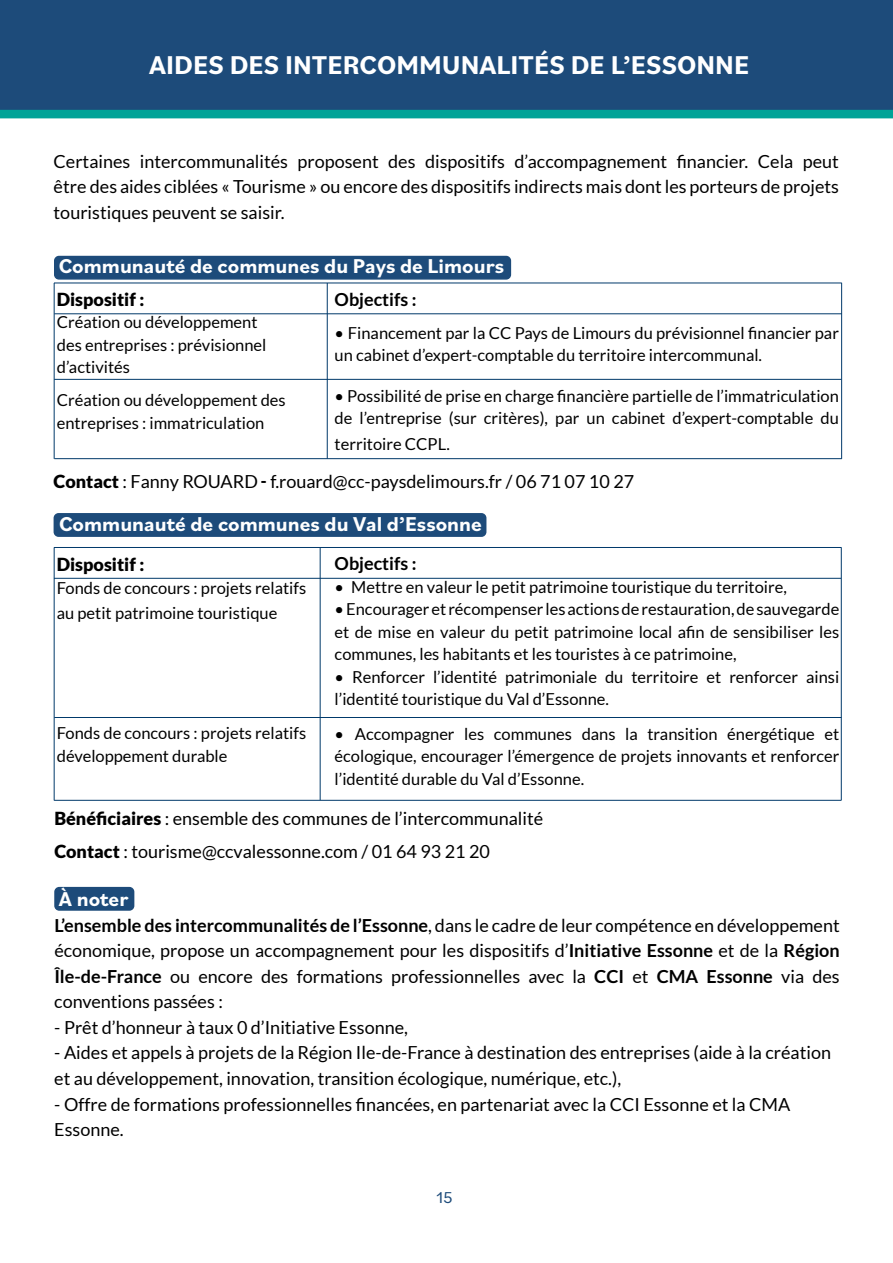
<style>
.page{position:relative;width:893px;height:1263px;background:#fff}
.page>*{position:absolute;margin:0;border:0;box-sizing:border-box;transform-origin:0 0}
.t1{font:700 27px "Bilo";color:#fff}
.t2{font:700 21px "Bilo";color:#fff}
.t3{font:18px/25.5px "Lato";color:#000;text-align:justify}
.t4{font:900 18px "Lato";color:#000}
.t5{font:700 18px "Lato";color:#000}
.t6{font:16.5px/22.5px "Lato";color:#000}
.t7{font:16.5px "Bilo";color:#1d4b7a}
.s1{font-weight:900}
.s2{font-family:"Stencil"}
.s3{font-weight:700}
</style>
<div class="page">
<div style="left:0;top:0;width:893px;height:110px;background:#1d4b7a"></div>
<div style="left:0;top:110px;width:893px;height:8px;background:#00a397"></div>
<div style="left:55px;top:257px;width:455px;height:22px;background:#1d4b7a;border-radius:4px"></div>
<div style="left:54px;top:256px;width:457px;height:24px;border:2px solid #1d4b7a;border-radius:4px"></div>
<hr style="left:54px;top:314px;width:788px;height:1px;background:#00396a">
<hr style="left:54px;top:379px;width:787px;height:1px;background:#00396a">
<hr style="left:54px;top:458px;width:788px;height:1px;background:#00396a">
<hr style="left:327px;top:283px;width:1px;height:176px;background:#00396a">
<hr style="left:54px;top:283px;width:788px;height:1px;background:#00396a">
<hr style="left:54px;top:578px;width:787px;height:1px;background:#00396a">
<hr style="left:54px;top:800px;width:787px;height:1px;background:#00396a">
<hr style="left:54px;top:717px;width:787px;height:1px;background:#00396a">
<hr style="left:320px;top:548px;width:1px;height:252px;background:#00396a">
<hr style="left:54px;top:547px;width:787px;height:1px;background:#00396a">
<div style="left:55px;top:888px;width:79px;height:22px;background:#1d4b7a;border-radius:4px"></div>
<div style="left:54px;top:887px;width:80px;height:24px;border:2px solid #1d4b7a;border-radius:4px"></div>
<hr style="left:54px;top:547px;width:1px;height:253px;background:#00396a">
<hr style="left:841px;top:547px;width:1px;height:253px;background:#00396a">
<hr style="left:841px;top:283px;width:1px;height:176px;background:#00396a">
<hr style="left:54px;top:283px;width:1px;height:176px;background:#00396a">
<div style="left:54px;top:514px;width:432px;height:22px;background:#1d4b7a;border-radius:4px"></div>
<div style="left:54px;top:513px;width:432px;height:24px;border:2px solid #1d4b7a;border-radius:4px"></div>
<h1 class="t1" style="left:149px;top:47px;width:602px">AIDES DES INTERCOMMUNALITÉS DE L’ESSONNE</h1>
<p class="t3" style="left:54px;top:148px;width:787px">Certaines intercommunalités proposent des dispositifs d’accompagnement financier. Cela peut être des aides ciblées « Tourisme » ou encore des dispositifs indirects mais dont les porteurs de projets touristiques peuvent se saisir.</p>
<p class="t2" style="left:59px;top:252px;width:447px">Communauté de communes du Pays de Limours</p>
<p class="t4" style="left:57px;top:289px;width:89px">Dispositif :</p>
<p class="t6" style="left:57px;top:311px;width:211px">Création ou développement des entreprises : prévisionnel d’activités</p>
<p class="t6" style="left:57px;top:389px;width:230px">Création ou développement des entreprises : immatriculation</p>
<p class="t5" style="left:335px;top:289px;width:83px">Objectifs :</p>
<p class="t6" style="left:335px;top:321px;width:506px">• Financement par la CC Pays de Limours du prévisionnel financier par un cabinet d’expert-comptable du territoire intercommunal.</p>
<p class="t6" style="left:335px;top:384px;width:506px">• Possibilité de prise en charge financière partielle de l’immatriculation de l’entreprise (sur critères), par un cabinet d’expert-comptable du</p>
<p class="t6" style="left:335px;top:432px;width:117px">territoire CCPL.</p>
<p class="t3" style="left:54px;top:468px;width:582px"><span class="s1">Contact</span> : Fanny ROUARD <span class="s2">-</span> f.rouard@cc-paysdelimours.fr / 06 71 07 10 27</p>
<p class="t2" style="left:59px;top:510px;width:424px">Communauté de communes du Val d’Essonne</p>
<p class="t4" style="left:57px;top:554px;width:89px">Dispositif :</p>
<p class="t6" style="left:57px;top:575px;width:251px;line-height:25.5px">Fonds de concours : projets relatifs au petit patrimoine touristique</p>
<p class="t6" style="left:57px;top:722px;width:251px">Fonds de concours : projets relatifs développement durable</p>
<p class="t5" style="left:335px;top:553px;width:83px">Objectifs :</p>
<p class="t6" style="left:335px;top:575px;width:454px">• Mettre en valeur le petit patrimoine touristique du territoire,</p>
<p class="t6" style="left:335px;top:598px;width:506px;text-align:justify">• Encourager et récompenser les actions de restauration, de sauvegarde et de mise en valeur du petit patrimoine local afin de sensibiliser les communes, les habitants et les touristes à ce patrimoine,</p>
<p class="t6" style="left:335px;top:665px;width:506px">• Renforcer l’identité patrimoniale du territoire et renforcer ainsi l’identité touristique du Val d’Essonne.</p>
<p class="t6" style="left:335px;top:722px;width:506px;text-align:justify">• Accompagner les communes dans la transition énergétique et écologique, encourager l’émergence de projets innovants et renforcer l’identité durable du Val d’Essonne.</p>
<p class="t3" style="left:54px;top:806px;width:490px"><span class="s1">Bénéficiaires</span> : ensemble des communes de l’intercommunalité</p>
<p class="t3" style="left:54px;top:839px;width:437px"><span class="s1">Contact</span> : tourisme@ccvalessonne.com / 01 64 93 21 20</p>
<p class="t2" style="left:59px;top:885px;width:71px">À noter</p>
<p class="t3" style="left:54px;top:912px;width:787px"><span class="s3">L’ensemble des intercommunalités de l’Essonne</span>, dans le cadre de leur compétence en développement économique, propose un accompagnement pour les dispositifs d’<span class="s3">Initiative Essonne</span> et de la <span class="s3">Région Île-de-France</span> ou encore des formations professionnelles avec la <span class="s3">CCI</span> et <span class="s3">CMA Essonne</span> via des conventions passées :</p>
<p class="t3" style="left:54px;top:1014px;width:355px">- Prêt d’honneur à taux 0 d’Initiative Essonne,</p>
<p class="t3" style="left:54px;top:1040px;width:778px">- Aides et appels à projets de la Région Ile-de-France à destination des entreprises (aide à la création et au développement, innovation, transition écologique, numérique, etc.),</p>
<p class="t3" style="left:54px;top:1091px;width:737px">- Offre de formations professionnelles financées, en partenariat avec la CCI Essonne et la CMA<br>Essonne.</p>
<p class="t7" style="left:436px;top:1186px;width:18px">15</p>
</div>
